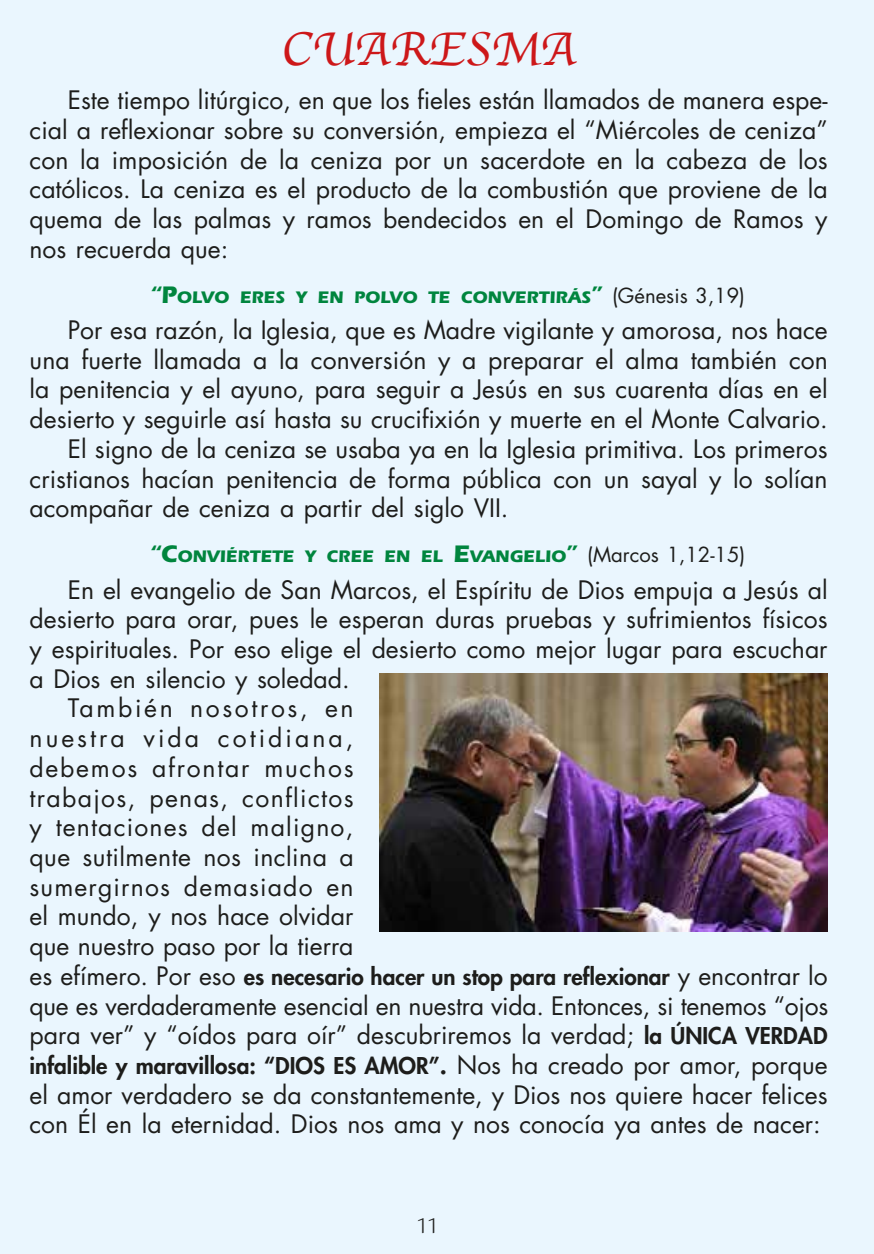
<style>
.page{position:relative;width:874px;height:1254px;background:#fff}
.page>*{position:absolute;margin:0;border:0;box-sizing:border-box;transform-origin:0 0}
.t1{font:49.5px "Apple Chancery";color:#cd1719}
.t2{font:24.75px/29.7px "Futura Std";color:#1d1d1b}
.t3{font:24.75px "Futura Std";letter-spacing:.055em;color:#1d1d1b}
.t4{font:24.75px "Futura Std";letter-spacing:.02em;color:#1d1d1b}
.t5{font:24.75px "Futura Std";letter-spacing:.05em;color:#1d1d1b}
.t6{font:24.75px "Futura Std";letter-spacing:.045em;color:#1d1d1b}
.t7{font:24.75px "Futura Std";letter-spacing:.125em;color:#1d1d1b}
.t8{font:24.75px "Futura Std";letter-spacing:.07em;color:#1d1d1b}
.t9{font:24.75px "Futura Std";letter-spacing:.105em;color:#1d1d1b}
.t10{font:300 24.75px "Cronos Pro";color:#1d1d1b}
.t11{font:800 22.5px "Futura Std";color:#1d1d1b}
.t12{font:700 17.32px "ITC Eras Std";color:#00853e}
.s1{font-size:24.75px}
.s2{font-family:"Futura Std";font-weight:400;font-size:20.25px;color:#1d1d1b}
.s3{font-weight:400;font-size:24.75px}
.s4{font-weight:800;font-size:22.5px}
</style>
<div class="page">
<div style="left:0;top:0;width:873px;height:1253px;background:#eaf6fe"></div>
<img style="left:379px;top:673px;width:448px;height:258px">
<h1 class="t1" style="left:281px;top:9px;width:296px">CUARESMA</h1>
<p class="t2" style="left:30px;top:85px;width:799px;text-align:justify;text-indent:38px">Este tiempo litúrgico, en que los fieles están llamados de manera espe&shy;cial a reflexionar sobre su conversión, empieza el “Miércoles de ceniza” con la imposición de la ceniza por un sacerdote en la cabeza de los católicos. La ceniza es el producto de la combustión que proviene de la quema de las palmas y ramos bendecidos en el Domingo de Ramos y nos recuerda que:</p>
<p class="t12" style="left:150px;top:287px;width:596px"><span class="s1">“P</span>OLVO ERES Y EN POLVO TE CONVERTIRÁS<span class="s1">”</span> <span class="s2">(Génesis 3,19)</span></p>
<p class="t2" style="left:68px;top:315px;width:761px">Por esa razón, la Iglesia, que es Madre vigilante y amorosa, nos hace</p>
<p class="t2" style="left:30px;top:345px;width:799px">una fuerte llamada a la conversión y a preparar el alma también con</p>
<p class="t2" style="left:30px;top:375px;width:799px">la penitencia y el ayuno, para seguir a Jesús en sus cuarenta días en el</p>
<p class="t2" style="left:30px;top:404px;width:799px">desierto y seguirle así hasta su crucifixión y muerte en el Monte Calvario.</p>
<p class="t2" style="left:68px;top:434px;width:760px">El signo de la ceniza se usaba ya en la Iglesia primitiva. Los primeros</p>
<p class="t2" style="left:30px;top:464px;width:799px">cristianos hacían penitencia de forma pública con un sayal y lo solían</p>
<p class="t2" style="left:30px;top:493px;width:480px">acompañar de ceniza a partir del siglo VII.</p>
<p class="t12" style="left:150px;top:546px;width:596px"><span class="s1">“C</span>ONVIÉRTETE Y CREE EN EL <span class="s1">E</span>VANGELIO<span class="s1">”</span> <span class="s2">(Marcos 1,12-15)</span></p>
<p class="t2" style="left:68px;top:575px;width:761px">En el evangelio de San Marcos, el Espíritu de Dios empuja a Jesús al</p>
<p class="t2" style="left:30px;top:604px;width:799px">desierto para orar, pues le esperan duras pruebas y sufrimientos físicos</p>
<p class="t2" style="left:30px;top:634px;width:799px">y espirituales. Por eso elige el desierto como mejor lugar para escuchar</p>
<p class="t2" style="left:30px;top:664px;width:321px">a Dios en silencio y soledad.</p>
<p class="t9" style="left:68px;top:692px;width:287px">También nosotros, en</p>
<p class="t7" style="left:30px;top:722px;width:325px">nuestra vida cotidiana,</p>
<p class="t8" style="left:30px;top:752px;width:325px">debemos afrontar muchos</p>
<p class="t3" style="left:30px;top:781px;width:325px">trabajos, penas, conflictos</p>
<p class="t5" style="left:30px;top:811px;width:325px">y tentaciones del maligno,</p>
<p class="t4" style="left:30px;top:841px;width:325px">que sutilmente nos inclina a</p>
<p class="t6" style="left:30px;top:870px;width:325px">sumergirnos demasiado en</p>
<p class="t2" style="left:30px;top:901px;width:325px">el mundo, y nos hace olvidar</p>
<p class="t2" style="left:30px;top:931px;width:325px">que nuestro paso por la tierra</p>
<p class="t11" style="left:30px;top:962px;width:799px"><span class="s3">es efímero. Por eso</span> es necesario hacer un stop para reflexionar <span class="s3">y encontrar lo</span></p>
<p class="t2" style="left:30px;top:990px;width:799px">que es verdaderamente esencial en nuestra vida. Entonces, si tenemos “ojos para ver” y “oídos para oír” descubriremos la verdad; <span class="s4">la ÚNICA VERDAD</span></p>
<p class="t11" style="left:30px;top:1051px;width:799px">infalible y maravillosa: “DIOS ES AMOR”<span class="s1">.</span> <span class="s3">Nos ha creado por amor, porque</span></p>
<p class="t2" style="left:29px;top:1080px;width:799px">el amor verdadero se da constantemente, y Dios nos quiere hacer felices con Él en la eternidad. Dios nos ama y nos conocía ya antes de nacer:</p>
<p class="t10" style="left:416px;top:1211px;width:23px">11</p>
</div>
